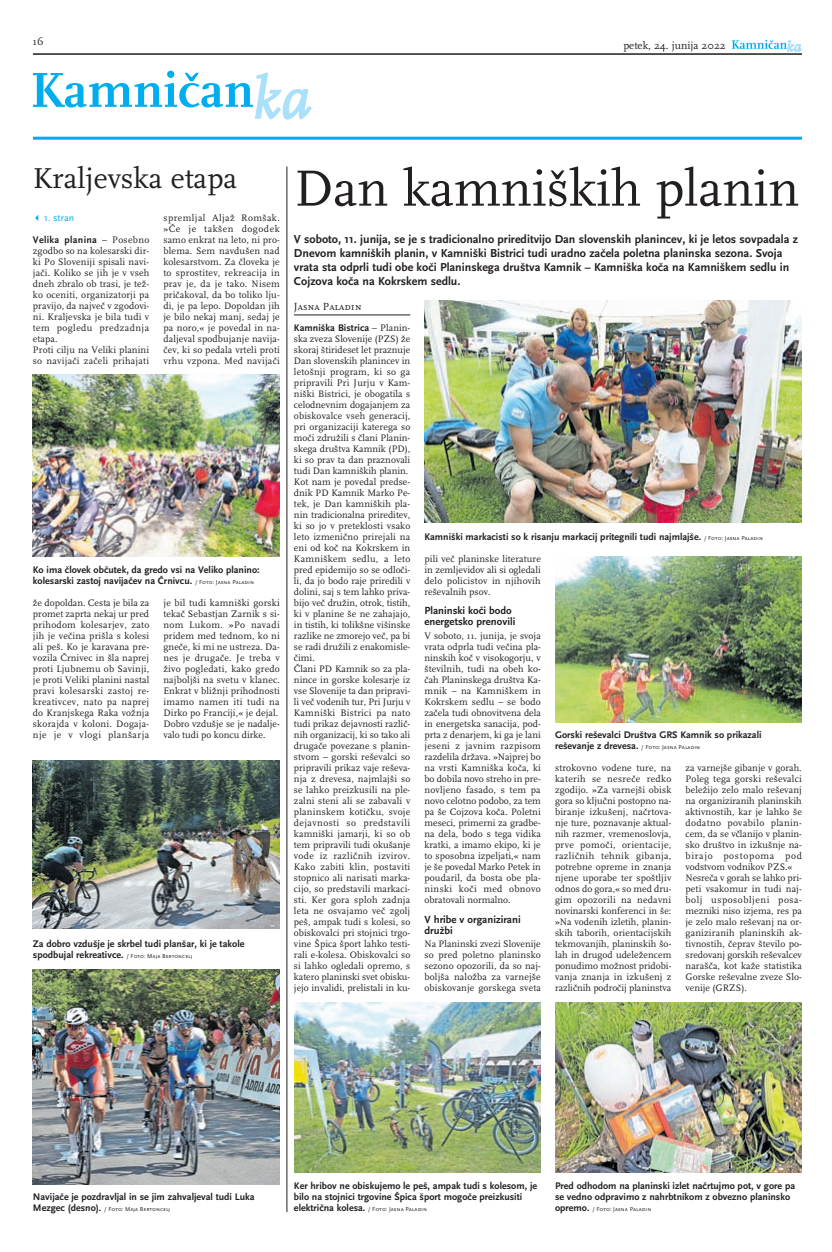
<style>
.page{position:relative;width:832px;height:1252px;background:#fff}
.page>*{position:absolute;margin:0;border:0;box-sizing:border-box;transform-origin:0 0}
.t1{font:53px "GG Scala Rom DEE";color:#231f20}
.t2{font:30px "GG Scala Rom DEE";color:#231f20}
.t3{font:600 12px/14px "GG Scala San DEE";color:#231f20}
.t4{font:11px "GG Scala Rom DEE";color:#231f20}
.t5{font:600 10.8px/11px "GG Scala San DEE";color:#231f20}
.t6{font:10.8px "GG Scala Rom Cap DEE";color:#231f20}
.t7{font:10.8px "GG Scala Rom DEE";color:#231f20}
.t8{font:600 10px/11px "GG Scala San DEE";color:#231f20}
.t9{font:600 10px "GG Scala San DEE";letter-spacing:.03em;color:#231f20}
.t10{font:10px "GG Scala San DEE";color:#00aeef}
.t11{font:9.8px/11px "GG Scala Rom DEE";letter-spacing:.01em;color:#231f20;text-align:justify}
.t12{font:6px "GG Scala San Cap DEE";color:#231f20}
.s1{font-family:"GG Scala Rom DEE";font-weight:400;font-size:9.8px}
.s2{font-family:"GG Scala San Cap DEE";font-weight:400;font-size:6px}
.s3{font-family:"GG Scala San DEE";font-weight:600;font-size:10px}
</style>
<div class="page">
<svg style="left:731px;top:40px;width:70px;height:12px"></svg>
<hr style="left:33px;top:54px;width:768px;height:1px;background:#231f20">
<hr style="left:33px;top:137px;width:768px;height:3px;background:#00aeef">
<svg style="left:33px;top:71px;width:279px;height:49px"></svg>
<hr style="left:286px;top:166px;width:1px;height:1045px;background:#231f20">
<img style="left:424px;top:301px;width:377px;height:222px">
<hr style="left:294px;top:314px;width:116px;height:1px;background:#231f20">
<img style="left:33px;top:375px;width:247px;height:181px">
<img style="left:294px;top:1002px;width:246px;height:170px">
<img style="left:555px;top:1002px;width:246px;height:170px">
<img style="left:555px;top:556px;width:246px;height:166px">
<img style="left:33px;top:969px;width:246px;height:215px">
<img style="left:33px;top:760px;width:246px;height:168px">
<p class="t7" style="left:33px;top:36px;width:12px">16</p>
<p class="t4" style="left:623px;top:40px;width:104px">petek, 24. junija 2022</p>
<h2 class="t2" style="left:33px;top:163px;width:206px">Kraljevska etapa</h2>
<p class="t10" style="left:44px;top:211px;width:32px">1. stran</p>
<p class="t9" style="left:33px;top:235px;width:118px">Velika planina <span class="s1">– Posebno</span></p>
<p class="t11" style="left:33px;top:245px;width:118px;text-align:left">zgodbo so na kolesarski dir&shy;ki Po Sloveniji spisali navi&shy;jači. Koliko se jih je v vseh dneh zbralo ob trasi, je tež&shy;ko oceniti, organizatorji pa pravijo, da največ v zgodovi&shy;ni. Kraljevska je bila tudi v tem pogledu predzadnja etapa.<br>Proti cilju na Veliki planini so navijači začeli prihajati</p>
<p class="t11" style="left:163px;top:212px;width:118px">spremljal Aljaž Romšak. »Če je takšen dogodek samo enkrat na leto, ni pro&shy;blema. Sem navdušen nad kolesarstvom. Za človeka je to sprostitev, rekreacija in prav je, da je tako. Nisem pričakoval, da bo toliko lju&shy;di, je pa lepo. Dopoldan jih je bilo nekaj manj, sedaj je pa noro,« je povedal in na&shy;daljeval spodbujanje navija&shy;čev, ki so pedala vrteli proti vrhu vzpona. Med navijači</p>
<p class="t8" style="left:33px;top:564px;width:228px">Ko ima človek občutek, da gredo vsi na Veliko planino: kolesarski zastoj navijačev na Črnivcu. <span class="s2">/ Foto: Jasna Paladin</span></p>
<p class="t11" style="left:33px;top:597px;width:118px">že dopoldan. Cesta je bila za promet zaprta nekaj ur pred prihodom kolesarjev, zato jih je večina prišla s kolesi ali peš. Ko je karavana pre&shy;vozila Črnivec in šla naprej proti Ljubnemu ob Savinji, je proti Veliki planini nastal pravi kolesarski zastoj re&shy;kreativcev, nato pa naprej do Kranjskega Raka vožnja skorajda v koloni. Dogaja&shy;nje je v vlogi planšarja</p>
<p class="t11" style="left:163px;top:597px;width:118px;text-align:left">je bil tudi kamniški gorski tekač Sebastjan Zarnik s si&shy;nom Lukom. »Po navadi pridem med tednom, ko ni gneče, ki mi ne ustreza. Da&shy;nes je drugače. Je treba v živo pogledati, kako gredo najboljši na svetu v klanec.<br>Enkrat v bližnji prihodnosti imamo namen iti tudi na<br>Dirko po Franciji,« je dejal.<br>Dobro vzdušje se je nadalje&shy;valo tudi po koncu dirke.</p>
<p class="t8" style="left:33px;top:938px;width:213px">Za dobro vzdušje je skrbel tudi planšar, ki je takole spodbujal rekreativce. <span class="s2">/ Foto: Maja Bertoncelj</span></p>
<h1 class="t1" style="left:294px;top:161px;width:506px">Dan kamniških planin</h1>
<p class="t3" style="left:294px;top:232px;width:505px">V soboto, 11. junija, se je s tradicionalno prireditvijo Dan slovenskih planincev, ki je letos sovpadala z Dnevom kamniških planin, v Kamniški Bistrici tudi uradno začela poletna planinska sezona. Svoja vrata sta odprli tudi obe koči Planinskega društva Kamnik – Kamniška koča na Kamniškem sedlu in Cojzova koča na Kokrskem sedlu.</p>
<p class="t6" style="left:294px;top:303px;width:69px">Jasna Paladin</p>
<p class="t8" style="left:294px;top:322px;width:118px">Kamniška Bistrica <span class="s1">– Planin-</span></p>
<p class="t11" style="left:294px;top:333px;width:118px;text-align:left">ska zveza Slovenije (PZS) že skoraj štirideset let praznuje<br>Dan slovenskih planincev in letošnji program, ki so ga pripravili Pri Jurju v Kam&shy;niški Bistrici, je obogatila s celodnevnim dogajanjem za obiskovalce vseh generacij, pri organizaciji katerega so moči združili s člani Planin&shy;skega društva Kamnik (PD), ki so prav ta dan praznovali tudi Dan kamniških planin.<br>Kot nam je povedal predse&shy;dnik PD Kamnik Marko Pe&shy;tek, je Dan kamniških pla&shy;nin tradicionalna prireditev, ki so jo v preteklosti vsako leto izmenično prirejali na eni od koč na Kokrskem in<br>Kamniškem sedlu, a leto pred epidemijo so se odloči&shy;li, da jo bodo raje priredili v dolini, saj s tem lahko priva&shy;bijo več družin, otrok, tistih, ki v planine še ne zahajajo, in tistih, ki tolikšne višinske razlike ne zmorejo več, pa bi se radi družili z enakomisle&shy;čimi.<br>Člani PD Kamnik so za pla&shy;nince in gorske kolesarje iz vse Slovenije ta dan pripravi&shy;li več vodenih tur, Pri Jurju v<br>Kamniški Bistrici pa nato tudi prikaz dejavnosti različ&shy;nih organizacij, ki so tako ali drugače povezane s planin&shy;stvom – gorski reševalci so pripravili prikaz vaje reševa&shy;nja z drevesa, najmlajši so se lahko preizkusili na ple&shy;zalni steni ali se zabavali v planinskem kotičku, svoje dejavnosti so predstavili kamniški jamarji, ki so ob tem pripravili tudi okušanje vode iz različnih izvirov.<br>Kako zabiti klin, postaviti stopnico ali narisati marka&shy;cijo, so predstavili markaci&shy;sti. Ker gora sploh zadnja leta ne osvajamo več zgolj peš, ampak tudi s kolesi, so obiskovalci pri stojnici trgo&shy;vine Špica šport lahko testi&shy;rali e-kolesa. Obiskovalci so si lahko ogledali opremo, s katero planinski svet obisku&shy;jejo invalidi, prelistali in ku-</p>
<p class="t8" style="left:424px;top:531px;width:340px">Kamniški markacisti so k risanju markacij pritegnili tudi najmlajše. <span class="s2">/ Foto: Jasna Paladin</span></p>
<p class="t11" style="left:424px;top:553px;width:118px">pili več planinske literature in zemljevidov ali si ogledali delo policistov in njihovih reševalnih psov.</p>
<p class="t5" style="left:424px;top:606px;width:92px">Planinski koči bodo energetsko prenovili</p>
<p class="t11" style="left:424px;top:630px;width:118px">V soboto, 11. junija, je svoja vrata odprla tudi večina pla&shy;ninskih koč v visokogorju, v številnih, tudi na obeh ko&shy;čah Planinskega društva Ka&shy;mnik – na Kamniškem in Kokrskem sedlu – se bodo začela tudi obnovitvena dela in energetska sanacija, pod&shy;prta z denarjem, ki ga je lani jeseni z javnim razpisom razdelila država. »Najprej bo na vrsti Kamniška koča, ki bo dobila novo streho in pre&shy;novljeno fasado, s tem pa novo celotno podobo, za tem pa še Cojzova koča. Poletni meseci, primerni za gradbe&shy;na dela, bodo s tega vidika kratki, a imamo ekipo, ki je to sposobna izpeljati,« nam je še povedal Marko Petek in poudaril, da bosta obe pla&shy;ninski koči med obnovo obratovali normalno.</p>
<p class="t5" style="left:424px;top:914px;width:98px">V hribe v organizirani družbi</p>
<p class="t11" style="left:424px;top:938px;width:118px">Na Planinski zvezi Slovenije so pred poletno planinsko sezono opozorili, da so naj&shy;boljša naložba za varnejše obiskovanje gorskega sveta</p>
<p class="t8" style="left:554px;top:729px;width:208px">Gorski reševalci Društva GRS Kamnik so prikazali reševanje z drevesa. <span class="s2">/ Foto: Jasna Paladin</span></p>
<p class="t11" style="left:554px;top:762px;width:118px">strokovno vodene ture, na katerih se nesreče redko zgodijo. »Za varnejši obisk gora so ključni postopno na&shy;biranje izkušenj, načrtova&shy;nje ture, poznavanje aktual&shy;nih razmer, vremenoslovja, prve pomoči, orientacije, različnih tehnik gibanja, potrebne opreme in znanja njene uporabe ter spoštljiv odnos do gora,« so med dru&shy;gim opozorili na nedavni novinarski konferenci in še: »Na vodenih izletih, planin&shy;skih taborih, orientacijskih tekmovanjih, planinskih šo&shy;lah in drugod udeležencem ponudimo možnost pridobi&shy;vanja znanja in izkušenj z različnih področij planinstva</p>
<p class="t11" style="left:685px;top:762px;width:118px;text-align:left">za varnejše gibanje v gorah.<br>Poleg tega gorski reševalci beležijo zelo malo reševanj na organiziranih planinskih aktivnostih, kar je lahko še dodatno povabilo planin&shy;cem, da se včlanijo v planin&shy;sko društvo in izkušnje na&shy;birajo postopoma pod vodstvom vodnikov PZS.«<br>Nesreča v gorah se lahko pri&shy;peti vsakomur in tudi naj&shy;bolj usposobljeni posa&shy;mezniki niso izjema, res pa je zelo malo reševanj na or&shy;ganiziranih planinskih ak&shy;tivnostih, čeprav število po&shy;sredovanj gorskih reševalcev narašča, kot kaže statistika<br>Gorske reševalne zveze Slo&shy;venije (GRZS).</p>
<p class="t8" style="left:33px;top:1191px;width:223px">Navijače je pozdravljal in se jim zahvaljeval tudi Luka</p>
<p class="t12" style="left:33px;top:1207px;width:139px"><span class="s3">Mezgec (desno).</span> / Foto: Maja Bertoncelj</p>
<p class="t8" style="left:294px;top:1180px;width:244px">Ker hribov ne obiskujemo le peš, ampak tudi s kolesom, je bilo na stojnici trgovine Špica šport mogoče preizkusiti</p>
<p class="t12" style="left:294px;top:1207px;width:135px"><span class="s3">električna kolesa.</span> / Foto: Jasna Paladin</p>
<p class="t8" style="left:554px;top:1180px;width:241px">Pred odhodom na planinski izlet načrtujmo pot, v gore pa se vedno odpravimo z nahrbtnikom z obvezno planinsko</p>
<p class="t12" style="left:554px;top:1207px;width:98px"><span class="s3">opremo.</span> / Foto: Jasna Paladin</p>
</div>
